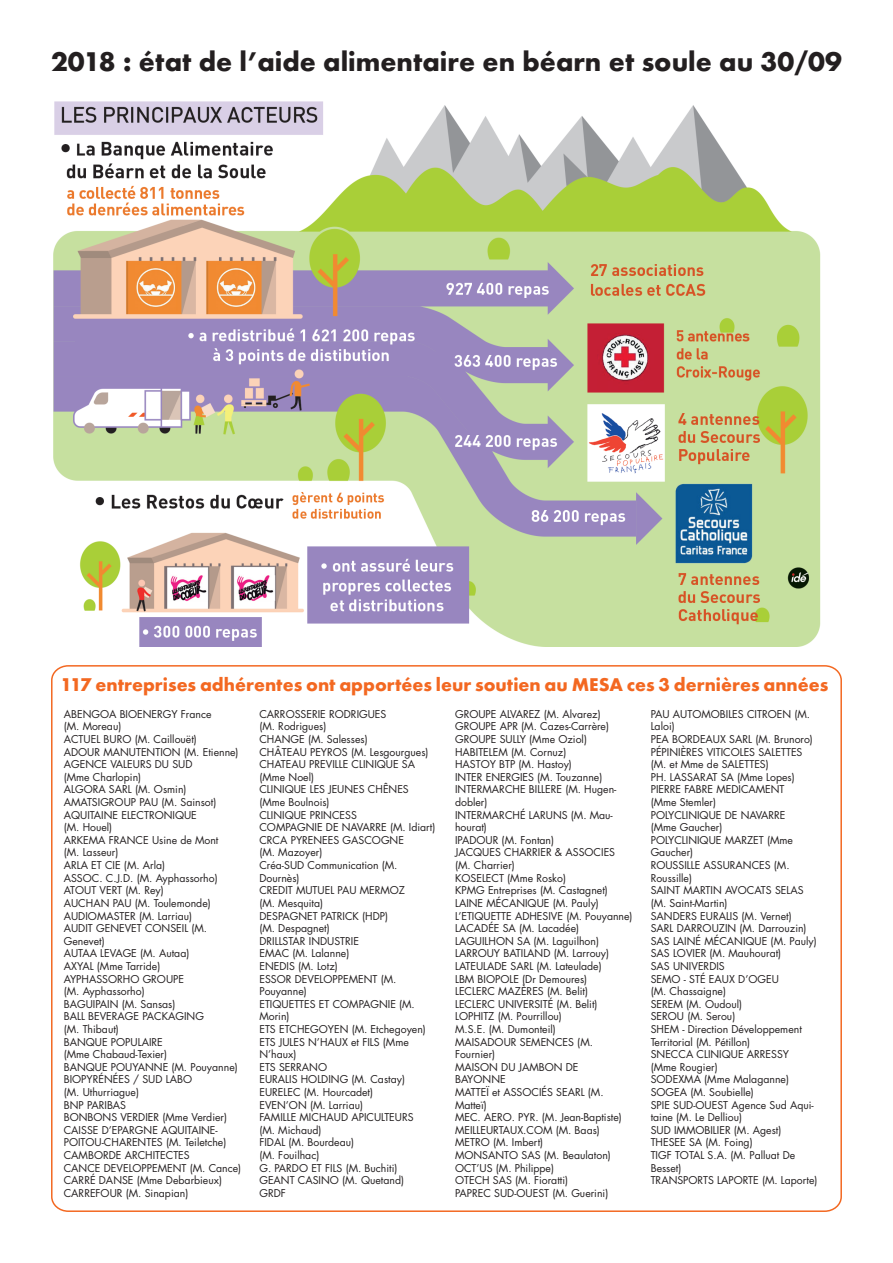
<style>
.page{position:relative;width:893px;height:1263px;background:#fff}
.page>*{position:absolute;margin:0;border:0;box-sizing:border-box;transform-origin:0 0}
.t1{font:700 24.75px "Futura";color:#231f20}
.t2{font:700 16.95px "Futura";color:#f36821}
.t3{font:10.5px/12.6px "Futura";color:#231f20}
</style>
<div class="page">
<img style="left:53px;top:101px;width:768px;height:545px">
<svg style="left:51px;top:665px;width:791px;height:547px"></svg>
<h1 class="t1" style="left:51px;top:44px;width:792px">2018 : état de l’aide alimentaire en béarn et soule au 30/09</h1>
<h2 class="t2" style="left:61px;top:672px;width:769px">117 entreprises adhérentes ont apportées leur soutien au MESA ces 3 dernières années</h2>
<p class="t3" style="left:64px;top:708px;width:179px">ABENGOA BIOENERGY France<br>(M. Moreau)<br>ACTUEL BURO (M. Caillouët)<br>ADOUR MANUTENTION (M. Etienne)<br>AGENCE VALEURS DU SUD<br>(Mme Charlopin)<br>ALGORA SARL (M. Osmin)<br>AMATSIGROUP PAU (M. Sainsot)<br>AQUITAINE ELECTRONIQUE<br>(M. Houel)<br>ARKEMA FRANCE Usine de Mont<br>(M. Lasseur)<br>ARLA ET CIE (M. Arla)<br>ASSOC. C.J.D. (M. Ayphassorho)<br>ATOUT VERT (M. Rey)<br>AUCHAN PAU (M. Toulemonde)<br>AUDIOMASTER (M. Larriau)<br>AUDIT GENEVET CONSEIL (M.<br>Genevet)<br>AUTAA LEVAGE (M. Autaa)<br>AXYAL (Mme Tarride)<br>AYPHASSORHO GROUPE<br>(M. Ayphassorho)<br>BAGUIPAIN (M. Sansas)<br>BALL BEVERAGE PACKAGING<br>(M. Thibaut)<br>BANQUE POPULAIRE<br>(Mme Chabaud-Texier)<br>BANQUE POUYANNE (M. Pouyanne)<br>BIOPYRÉNÉES / SUD LABO<br>(M. Uthurriague)<br>BNP PARIBAS<br>BONBONS VERDIER (Mme Verdier)<br>CAISSE D’EPARGNE AQUITAINE-<br>POITOU-CHARENTES (M. Teiletche)<br>CAMBORDE ARCHITECTES<br>CANCE DEVELOPPEMENT (M. Cance)<br>CARRÉ DANSE (Mme Debarbieux)<br>CARREFOUR (M. Sinapian)</p>
<p class="t3" style="left:259px;top:708px;width:178px">CARROSSERIE RODRIGUES<br>(M. Rodrigues)<br>CHANGE (M. Salesses)<br>CHÂTEAU PEYROS (M. Lesgourgues)<br>CHATEAU PREVILLE CLINIQUE SA (Mme Noel)<br>CLINIQUE LES JEUNES CHÊNES (Mme Boulnois)<br>CLINIQUE PRINCESS<br>COMPAGNIE DE NAVARRE (M. Idiart)<br>CRCA PYRENEES GASCOGNE<br>(M. Mazoyer)<br>Créa-SUD Communication (M.<br>Dournès)<br>CREDIT MUTUEL PAU MERMOZ<br>(M. Mesquita)<br>DESPAGNET PATRICK (HDP)<br>(M. Despagnet)<br>DRILLSTAR INDUSTRIE<br>EMAC (M. Lalanne)<br>ENEDIS (M. Lotz)<br>ESSOR DEVELOPPEMENT (M.<br>Pouyanne)<br>ETIQUETTES ET COMPAGNIE (M.<br>Morin)<br>ETS ETCHEGOYEN (M. Etchegoyen)<br>ETS JULES N’HAUX et FILS (Mme<br>N’haux)<br>ETS SERRANO<br>EURALIS HOLDING (M. Castay)<br>EURELEC (M. Hourcadet)<br>EVEN’ON (M. Larriau)<br>FAMILLE MICHAUD APICULTEURS<br>(M. Michaud)<br>FIDAL (M. Bourdeau)<br>(M. Fouilhac)<br>G. PARDO ET FILS (M. Buchiti)<br>GEANT CASINO (M. Quetand)<br>GRDF</p>
<p class="t3" style="left:455px;top:708px;width:179px">GROUPE ALVAREZ (M. Alvarez)<br>GROUPE APR (M. Cazes-Carrère)<br>GROUPE SULLY (Mme Oziol)<br>HABITELEM (M. Cornuz)<br>HASTOY BTP (M. Hastoy)<br>INTER ENERGIES (M. Touzanne)<br>INTERMARCHE BILLERE (M. Hugen&shy;dobler)<br>INTERMARCHÉ LARUNS (M. Mau&shy;hourat)<br>IPADOUR (M. Fontan)<br>JACQUES CHARRIER &amp; ASSOCIES (M. Charrier)<br>KOSELECT (Mme Rosko)<br>KPMG Entreprises (M. Castagnet)<br>LAINE MÉCANIQUE (M. Pauly)<br>L’ETIQUETTE ADHESIVE (M. Pouyanne)<br>LACADÉE SA (M. Lacadée)<br>LAGUILHON SA (M. Laguilhon)<br>LARROUY BATILAND (M. Larrouy)<br>LATEULADE SARL (M. Lateulade)<br>LBM BIOPOLE (Dr Demoures)<br>LECLERC MAZÈRES (M. Belit)<br>LECLERC UNIVERSITÉ (M. Belit)<br>LOPHITZ (M. Pourrillou)<br>M.S.E. (M. Dumonteil)<br>MAISADOUR SEMENCES (M.<br>Fournier)<br>MAISON DU JAMBON DE<br>BAYONNE<br>MATTEÏ et ASSOCIÉS SEARL (M.<br>Matteï)<br>MEC. AERO. PYR. (M. Jean-Baptiste)<br>MEILLEURTAUX.COM (M. Baas)<br>METRO (M. Imbert)<br>MONSANTO SAS (M. Beaulaton)<br>OCT’US (M. Philippe)<br>OTECH SAS (M. Fioratti)<br>PAPREC SUD-OUEST (M. Guerini)</p>
<p class="t3" style="left:651px;top:708px;width:168px">PAU AUTOMOBILES CITROEN (M.<br>Laloi)<br>PEA BORDEAUX SARL (M. Brunoro)<br>PÉPINIÈRES VITICOLES SALETTES (M. et Mme de SALETTES)<br>PH. LASSARAT SA (Mme Lopes)<br>PIERRE FABRE MEDICAMENT<br>(Mme Stemler)<br>POLYCLINIQUE DE NAVARRE<br>(Mme Gaucher)<br>POLYCLINIQUE MARZET (Mme<br>Gaucher)<br>ROUSSILLE ASSURANCES (M.<br>Roussille)<br>SAINT MARTIN AVOCATS SELAS (M. Saint-Martin)<br>SANDERS EURALIS (M. Vernet)<br>SARL DARROUZIN (M. Darrouzin)<br>SAS LAINÉ MÉCANIQUE (M. Pauly)<br>SAS LOVIER (M. Mauhourat)<br>SAS UNIVERDIS<br>SEMO - STÉ EAUX D’OGEU<br>(M. Chassaigne)<br>SEREM (M. Oudoul)<br>SEROU (M. Serou)<br>SHEM - Direction Développement<br>Territorial (M. Pétillon)<br>SNECCA CLINIQUE ARRESSY (Mme Rougier)<br>SODEXMA (Mme Malaganne)<br>SOGEA (M. Soubielle)<br>SPIE SUD-OUEST Agence Sud Aqui&shy;taine (M. Le Delliou)<br>SUD IMMOBILIER (M. Agest)<br>THESEE SA (M. Foing)<br>TIGF TOTAL S.A. (M. Palluat De<br>Besset)<br>TRANSPORTS LAPORTE (M. Laporte)</p>
</div>
